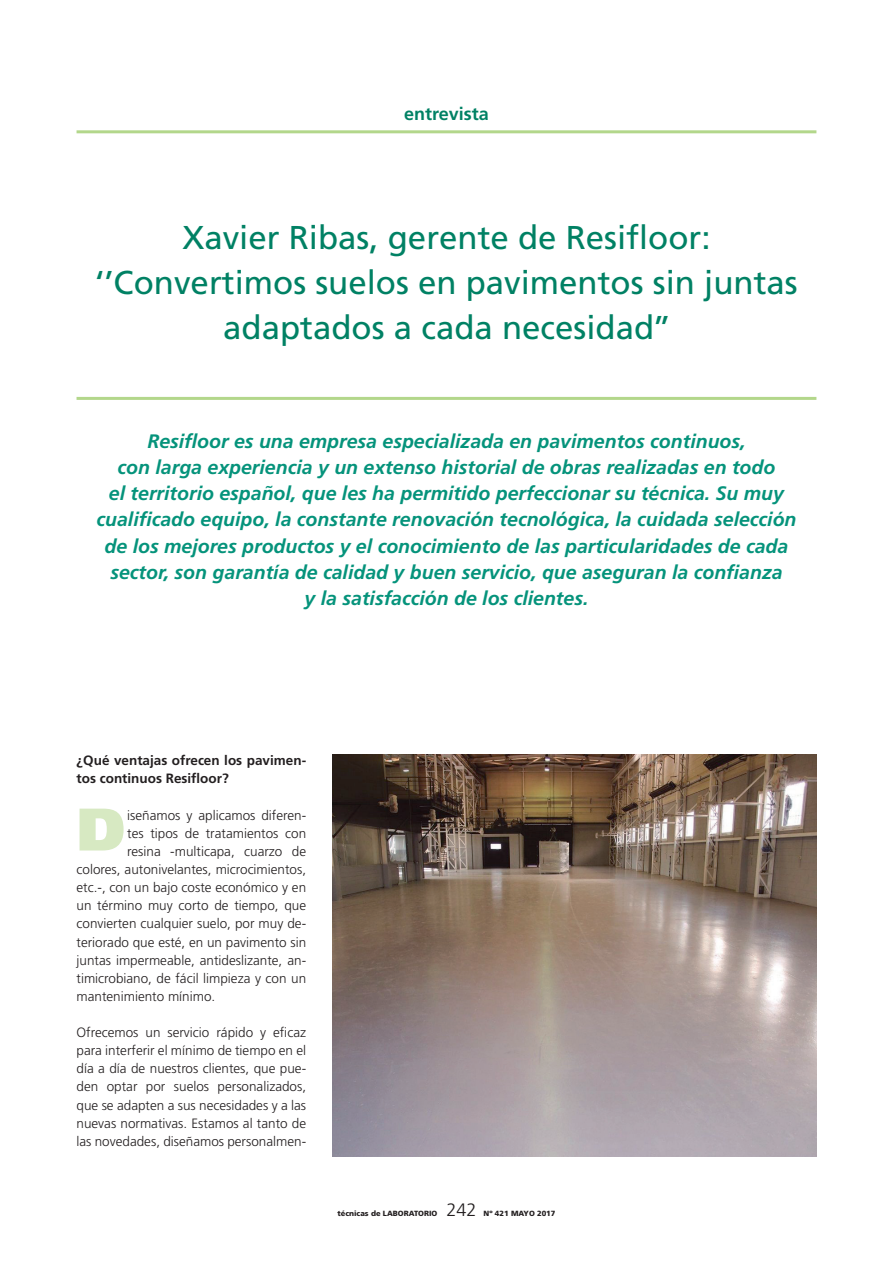
<style>
.page{position:relative;width:893px;height:1263px;background:#fff}
.page>*{position:absolute;margin:0;border:0;box-sizing:border-box;transform-origin:0 0}
.t1{font:900 60px "Frutiger";color:#d7e9c2}
.Titolar{font:33px "Frutiger";color:#008164}
.Entradeta{font:italic 700 19.5px/26.2px "Frutiger";color:#05937b;text-align:center}
.t2{font:700 18px "Frutiger";color:#008164}
.t3{font:300 18px "Frutiger";color:#231f20}
.Texto_base_TL{font:300 13.5px/18.1px "Frutiger";color:#231f20;text-align:justify}
.Texto_base_TL-2{font:700 13.5px/18.1px "Frutiger";color:#231f20}
.t4{font:900 7.5px "Frutiger";color:#231f20}
</style>
<div class="page">
<hr style="left:77px;top:130px;width:739px;height:3px;background:#b3d78b">
<hr style="left:77px;top:397px;width:739px;height:3px;background:#b3d78b">
<img style="left:332px;top:755px;width:484px;height:402px">
<p class="t2" style="left:404px;top:103px;width:86px">entrevista</p>
<p class="Titolar" style="left:182px;top:218px;width:530px">Xavier Ribas, gerente de Resifloor:</p>
<p class="Titolar" style="left:95px;top:263px;width:704px">‘’Convertimos suelos en pavimentos sin juntas</p>
<p class="Titolar" style="left:223px;top:308px;width:448px">adaptados a cada necesidad’’</p>
<p class="Entradeta" style="left:147px;top:427px;width:600px">Resifloor es una empresa especializada en pavimentos continuos,</p>
<p class="Entradeta" style="left:96px;top:454px;width:701px">con larga experiencia y un extenso historial de obras realizadas en todo<br>el territorio español, que les ha permitido perfeccionar su técnica. Su muy cualificado equipo, la constante renovación tecnológica, la cuidada selección</p>
<p class="Entradeta" style="left:105px;top:532px;width:685px;text-align:left">de los mejores productos y el conocimiento de las particularidades de cada sector, son garantía de calidad y buen servicio, que aseguran la confianza</p>
<p class="Entradeta" style="left:305px;top:585px;width:285px">y la satisfacción de los clientes.</p>
<p class="Texto_base_TL-2" style="left:77px;top:751px;width:231px">¿Qué ventajas ofrecen los pavimen&shy;tos continuos Resifloor?</p>
<p class="Texto_base_TL" style="left:127px;top:806px;width:180px">iseñamos y aplicamos diferen-</p>
<p class="Texto_base_TL" style="left:127px;top:824px;width:180px">tes tipos de tratamientos con</p>
<p class="Texto_base_TL" style="left:127px;top:842px;width:180px">resina -multicapa, cuarzo de</p>
<p class="Texto_base_TL" style="left:77px;top:860px;width:231px">colores, autonivelantes, microcimientos,</p>
<p class="Texto_base_TL" style="left:77px;top:878px;width:231px">etc.-, con un bajo coste económico y en</p>
<p class="Texto_base_TL" style="left:77px;top:896px;width:231px">un término muy corto de tiempo, que</p>
<p class="Texto_base_TL" style="left:77px;top:915px;width:231px">convierten cualquier suelo, por muy de-</p>
<p class="Texto_base_TL" style="left:77px;top:933px;width:231px">teriorado que esté, en un pavimento sin</p>
<p class="Texto_base_TL" style="left:77px;top:951px;width:231px">juntas impermeable, antideslizante, an-</p>
<p class="Texto_base_TL" style="left:77px;top:969px;width:231px">timicrobiano, de fácil limpieza y con un</p>
<p class="Texto_base_TL" style="left:77px;top:987px;width:140px">mantenimiento mínimo.</p>
<p class="Texto_base_TL" style="left:77px;top:1023px;width:231px">Ofrecemos un servicio rápido y eficaz para interferir el mínimo de tiempo en el día a día de nuestros clientes, que pue&shy;den optar por suelos personalizados, que se adapten a sus necesidades y a las nuevas normativas. Estamos al tanto de las novedades, diseñamos personalmen-</p>
<p class="t1" style="left:77px;top:793px;width:50px">D</p>
<p class="t4" style="left:337px;top:1209px;width:101px">técnicas de LABORATORIO</p>
<p class="t3" style="left:447px;top:1200px;width:32px">242</p>
<p class="t4" style="left:484px;top:1209px;width:73px">Nº 421 MAYO 2017</p>
</div>
